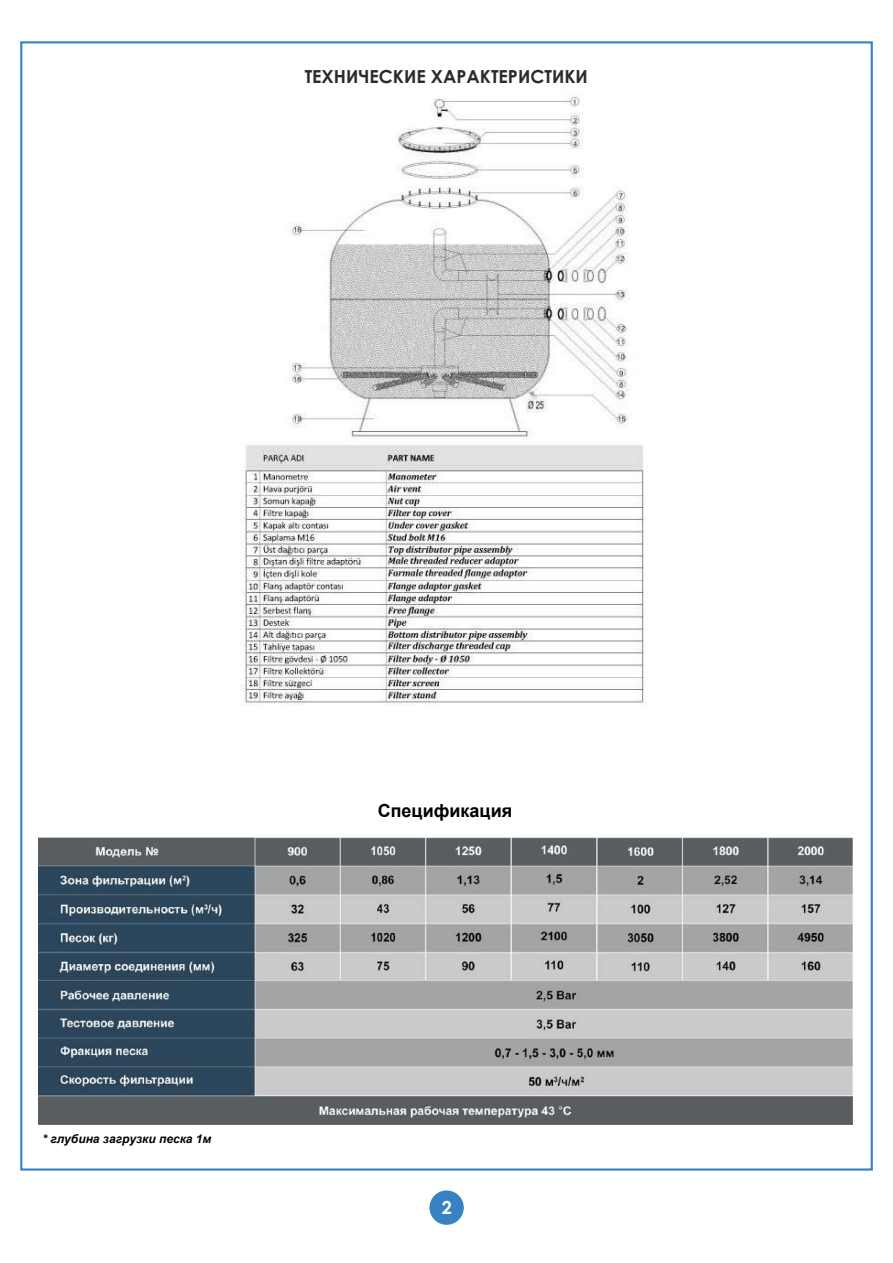
<style>
.page{position:relative;width:893px;height:1263px;background:#fff}
.page>*{position:absolute;margin:0;border:0;box-sizing:border-box;transform-origin:0 0}
.t1{font:700 18px "Century Gothic";color:#2b2b2a}
.t2{font:700 18px "Arial";color:#000}
.t3{font:700 18px "Century Gothic";color:#fff}
.t4{font:italic 700 12px "Arial";color:#000}
</style>
<div class="page">
<img style="left:240px;top:96px;width:404px;height:609px">
<div style="left:429px;top:1190px;width:35px;height:35px;background:#3682c2;border-radius:50%"></div>
<img style="left:39px;top:837px;width:813px;height:288px">
<p class="t1" style="left:305px;top:69px;width:285px">ТЕХНИЧЕСКИЕ ХАРАКТЕРИСТИКИ</p>
<p class="t4" style="left:42px;top:1131px;width:170px">* глубина загрузки песка 1м</p>
<p class="t2" style="left:378px;top:799px;width:136px">Спецификация</p>
<p class="t3" style="left:442px;top:1200px;width:12px">2</p>
</div>
